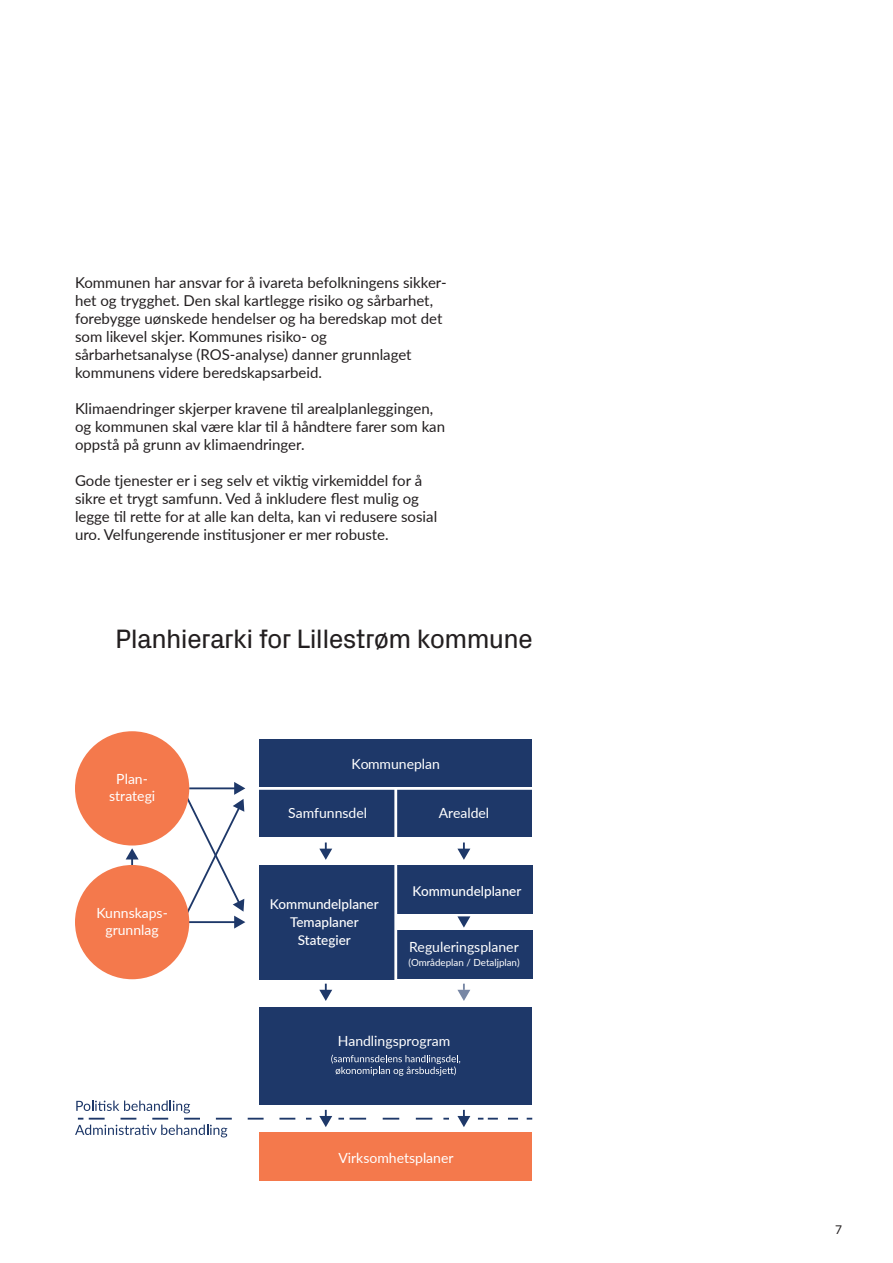
<style>
.page{position:relative;width:893px;height:1263px;background:#fff}
.page>*{position:absolute;margin:0;border:0;box-sizing:border-box;transform-origin:0 0}
.t1{font:27px "Px Grotesk";letter-spacing:-.025em;color:#231f20}
.t2{font:15px/18px "Lato";color:#231f20}
.t3{font:13.95px/16.8px "Lato";color:#fff;text-align:center}
.Paragraph_Style_1{font:500 13.5px "Lato";color:#fff}
.t4{font:12px "Lato";color:#231f20}
.t5{font:9.75px "Lato";color:#fff}
</style>
<div class="page">
<div style="left:259px;top:739px;width:273px;height:98px;background:#1e3869"></div>
<hr style="left:259px;top:787px;width:274px;height:3px;background:#fff">
<div style="left:396px;top:865px;width:136px;height:49px;background:#1e3869"></div>
<div style="left:259px;top:865px;width:137px;height:114px;background:#1e3869"></div>
<div style="left:396px;top:930px;width:136px;height:49px;background:#1e3869"></div>
<div style="left:259px;top:1007px;width:273px;height:98px;background:#1e3869"></div>
<svg style="left:331px;top:1054px;width:129px;height:22px"></svg>
<div style="left:259px;top:1132px;width:273px;height:49px;background:#f4794c"></div>
<svg style="left:75px;top:1100px;width:220px;height:37px"></svg>
<svg style="left:350px;top:1118px;width:82px;height:1px"></svg>
<svg style="left:478px;top:1118px;width:40px;height:1px"></svg>
<svg style="left:457px;top:916px;width:13px;height:12px"></svg>
<svg style="left:457px;top:842px;width:13px;height:18px"></svg>
<svg style="left:319px;top:842px;width:13px;height:18px"></svg>
<svg style="left:457px;top:984px;width:13px;height:17px"></svg>
<svg style="left:319px;top:984px;width:13px;height:17px"></svg>
<svg style="left:457px;top:1110px;width:13px;height:17px"></svg>
<svg style="left:319px;top:1110px;width:13px;height:17px"></svg>
<svg style="left:126px;top:848px;width:13px;height:17px"></svg>
<svg style="left:178px;top:782px;width:67px;height:146px"></svg>
<div style="left:75px;top:731px;width:114px;height:114px;background:#f4794c;border-radius:50%"></div>
<div style="left:75px;top:865px;width:114px;height:114px;background:#f4794c;border-radius:50%"></div>
<hr style="left:394px;top:788px;width:3px;height:195px;background:#fff">
<p class="t2" style="left:75px;top:273px;width:373px">Kommunen har ansvar for å ivareta befolkningens sikker&shy;het og trygghet. Den skal kartlegge risiko og sårbarhet, forebygge uønskede hendelser og ha beredskap mot det som likevel skjer. Kommunes risiko- og</p>
<p class="t2" style="left:75px;top:345px;width:338px">sårbarhetsanalyse (ROS-analyse) danner grunnlaget kommunens videre beredskapsarbeid.</p>
<p class="t2" style="left:75px;top:399px;width:372px">Klimaendringer skjerper kravene til arealplanleggingen, og kommunen skal være klar til å håndtere farer som kan oppstå på grunn av klimaendringer.</p>
<p class="t2" style="left:75px;top:471px;width:364px">Gode tjenester er i seg selv et viktig virkemiddel for å sikre et trygt samfunn. Ved å inkludere flest mulig og legge til rette for at alle kan delta, kan vi redusere sosial uro. Velfungerende institusjoner er mer robuste.</p>
<p class="t1" style="left:115px;top:619px;width:419px">Planhierarki for Lillestrøm kommune</p>
<p class="t3" style="left:109px;top:770px;width:48px">Plan&shy;strategi</p>
<p class="t3" style="left:96px;top:904px;width:73px">Kunnskaps&shy;grunnlag</p>
<p class="t3" style="left:351px;top:755px;width:90px">Kommuneplan</p>
<p class="t3" style="left:288px;top:804px;width:80px">Samfunnsdel</p>
<p class="t3" style="left:439px;top:804px;width:52px">Arealdel</p>
<p class="Paragraph_Style_1" style="left:270px;top:894px;width:110px">Kommundelplaner</p>
<p class="Paragraph_Style_1" style="left:290px;top:912px;width:70px">Temaplaner</p>
<p class="Paragraph_Style_1" style="left:298px;top:930px;width:54px">Stategier</p>
<p class="Paragraph_Style_1" style="left:413px;top:881px;width:110px">Kommundelplaner</p>
<p class="t3" style="left:409px;top:938px;width:111px">Reguleringsplaner</p>
<p class="t5" style="left:408px;top:956px;width:113px">(Områdeplan / Detaljplan)</p>
<p class="t3" style="left:338px;top:1032px;width:114px">Handlingsprogram</p>
<p class="t3" style="left:338px;top:1149px;width:117px">Virksomhetsplaner</p>
<p class="t4" style="left:835px;top:1221px;width:8px">7</p>
</div>
